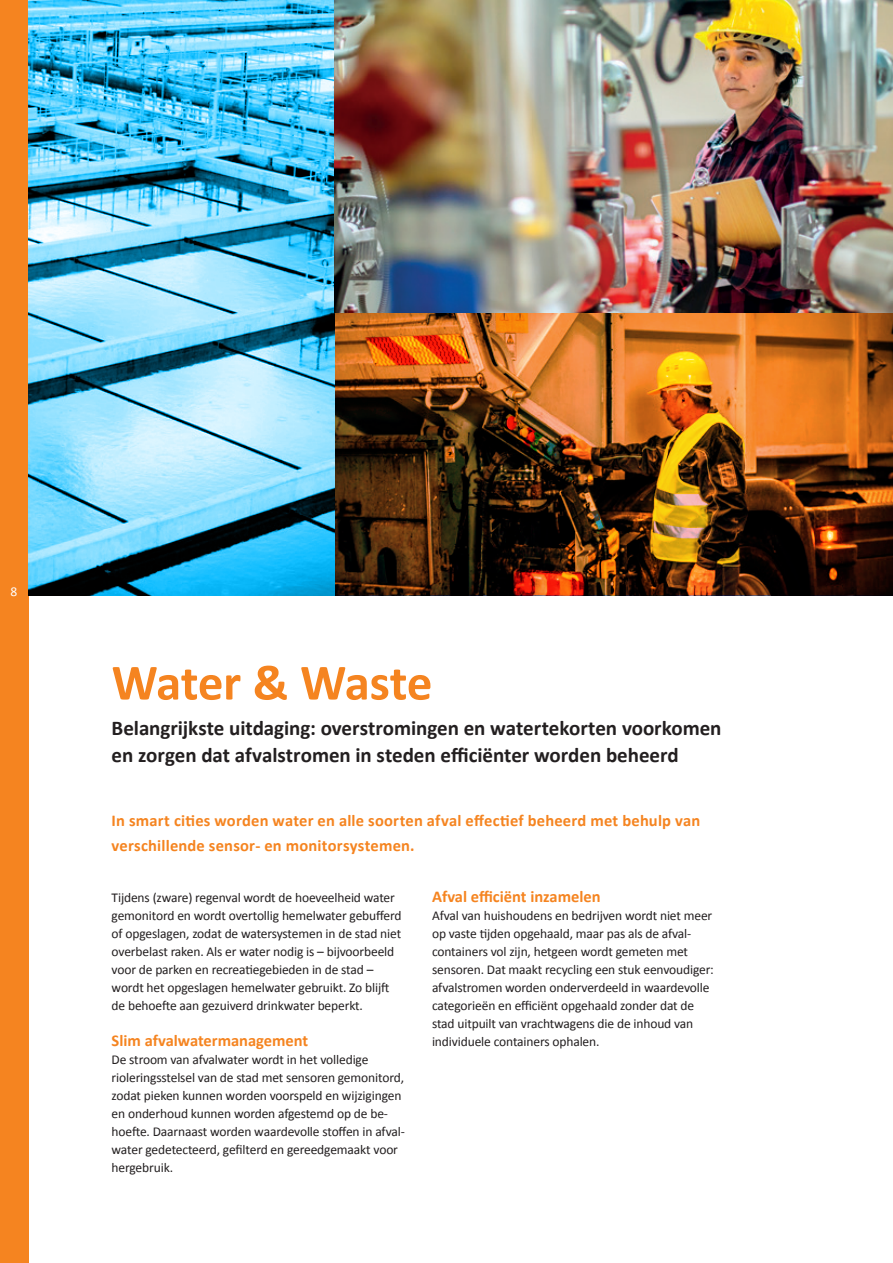
<style>
.page{position:relative;width:893px;height:1263px;background:#fff}
.page>*{position:absolute;margin:0;border:0;box-sizing:border-box;transform-origin:0 0}
.t1{font:700 51px "Calibri";letter-spacing:-.01em;color:#f58420}
.t2{font:700 21px/27px "Calibri";letter-spacing:-.005em;color:#231f20}
.t3{font:700 16.5px/25.5px "Calibri";letter-spacing:.01em;color:#f58420}
.t4{font:13.5px/18px "Calibri";letter-spacing:-.01em;color:#231f20}
.t5{font:13.5px "Calibri";color:#fff}
</style>
<div class="page">
<div style="left:0;top:0;width:28px;height:1263px;background:#f58420"></div>
<img style="left:335px;top:0;width:558px;height:595px">
<svg style="left:28px;top:0;width:307px;height:595px;background:#67bdde"></svg>
<p class="t5" style="left:10px;top:583px;width:8px">8</p>
<h1 class="t1" style="left:112px;top:650px;width:322px">Water &amp; Waste</h1>
<h2 class="t2" style="left:112px;top:715px;width:611px">Belangrijkste uitdaging: overstromingen en watertekorten voorkomen en zorgen dat afvalstromen in steden efficiënter worden beheerd</h2>
<p class="t3" style="left:112px;top:807px;width:590px">In smart cities worden water en alle soorten afval effectief beheerd met behulp van verschillende sensor- en monitorsystemen.</p>
<p class="t4" style="left:112px;top:888px;width:292px">Tijdens (zware) regenval wordt de hoeveelheid water gemonitord en wordt overtollig hemelwater gebufferd of opgeslagen, zodat de watersystemen in de stad niet overbelast raken. Als er water nodig is – bijvoorbeeld voor de parken en recreatiegebieden in de stad – wordt het opgeslagen hemelwater gebruikt. Zo blijft de behoefte aan gezuiverd drinkwater beperkt.</p>
<p class="t3" style="left:112px;top:1028px;width:198px">Slim afvalwatermanagement</p>
<p class="t4" style="left:112px;top:1050px;width:295px">De stroom van afvalwater wordt in het volledige rioleringsstelsel van de stad met sensoren gemonitord, zodat pieken kunnen worden voorspeld en wijzigingen en onderhoud kunnen worden afgestemd op de be&shy;hoefte. Daarnaast worden waardevolle stoffen in afval&shy;water gedetecteerd, gefilterd en gereedgemaakt voor hergebruik.</p>
<p class="t3" style="left:432px;top:884px;width:170px">Afval efficiënt inzamelen</p>
<p class="t4" style="left:432px;top:906px;width:283px">Afval van huishoudens en bedrijven wordt niet meer op vaste tijden opgehaald, maar pas als de afval&shy;containers vol zijn, hetgeen wordt gemeten met sensoren. Dat maakt recycling een stuk eenvoudiger: afvalstromen worden onderverdeeld in waardevolle categorieën en efficiënt opgehaald zonder dat de stad uitpuilt van vrachtwagens die de inhoud van individuele containers ophalen.</p>
</div>
